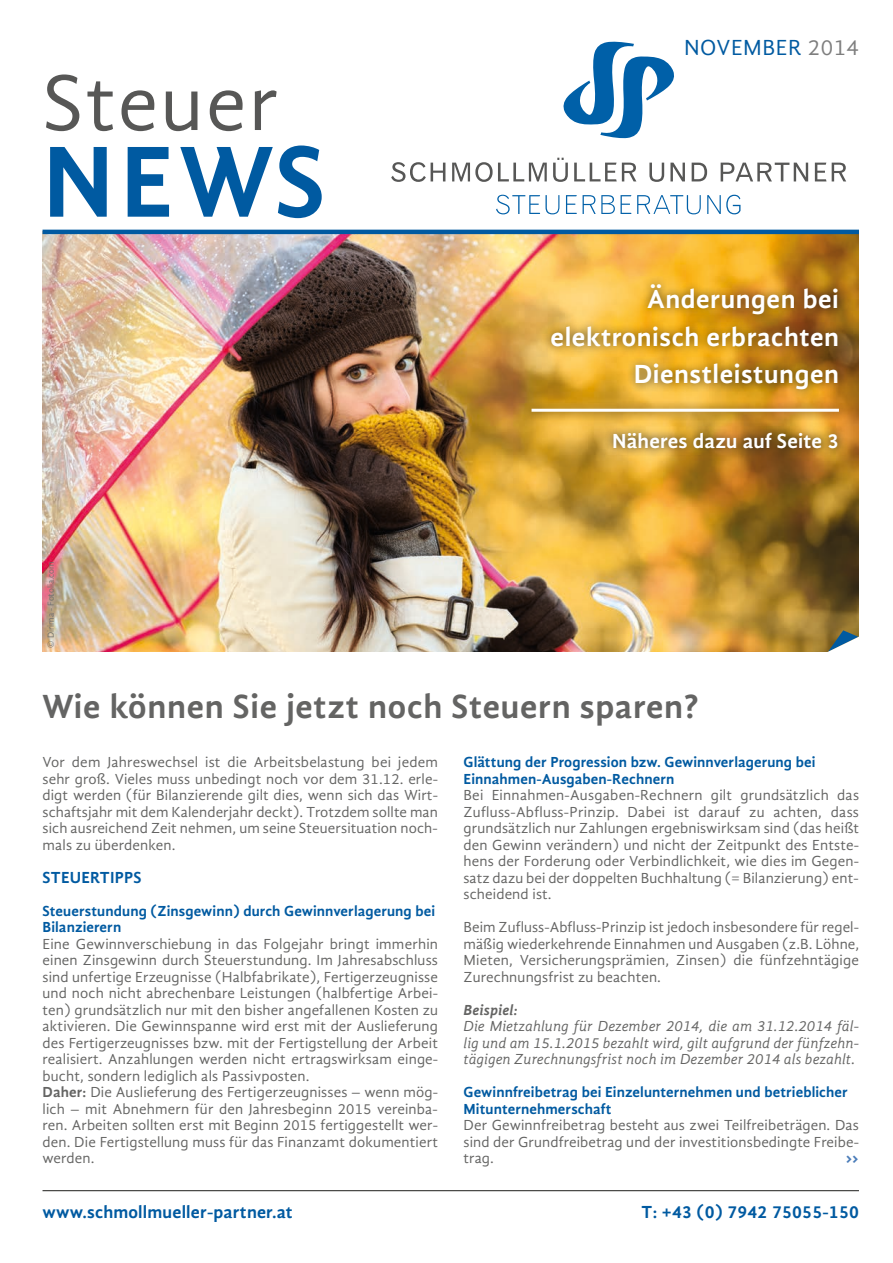
<style>
.page{position:relative;width:893px;height:1263px;background:#fff}
.page>*{position:absolute;margin:0;border:0;box-sizing:border-box;transform-origin:0 0}
.t1{font:700 104.1px "Gandhi Sans";color:#005aa1}
.t2{font:81.15px "Gandhi Sans";letter-spacing:.03em;color:#575756}
.t3{font:700 34.5px "Gandhi Sans";letter-spacing:.02em;color:#646463}
.t4{font:700 27px/37.5px "Gandhi Sans";letter-spacing:.02em;color:#fff;text-align:right}
.t5{font:22.5px "Gandhi Sans";letter-spacing:.025em;color:#005aa1}
.t6{font:700 21px "Gandhi Sans";letter-spacing:.01em;color:#fff}
.t7{font:700 18px "Gandhi Sans";letter-spacing:.01em;color:#005aa1}
.t8{font:700 16.5px "Gandhi Sans";letter-spacing:.005em;color:#005aa1}
.t9{font:15px/16.5px "Gandhi Sans";letter-spacing:.01em;color:#646463;text-align:justify}
.t10{font:700 15px/16.5px "Gandhi Sans";letter-spacing:.005em;color:#005aa1}
.t11{font:italic 15px/16.5px "Gandhi Sans";letter-spacing:.01em;color:#646463;text-align:justify}
.t12{font:italic 700 15px "Gandhi Sans";letter-spacing:.01em;color:#646463}
.t13{font:15px "Zeroes";color:#4a7cb9}
.t14{font:9px "Gandhi Sans";color:#70706f}
.s1{color:#7e7e7e}
.s2{font-weight:700}
</style>
<div class="page">
<img style="left:43px;top:234px;width:815px;height:418px">
<svg style="left:604px;top:423px;width:242px;height:34px;background:#b78731"></svg>
<div style="left:523px;top:275px;width:325px;height:146px;background:#1d1d1b;opacity:.75"></div>
<hr style="left:531px;top:409px;width:308px;height:3px;background:#fff">
<svg style="left:824px;top:630px;width:35px;height:22px"></svg>
<svg style="left:496px;top:195px;width:244px;height:19px"></svg>
<svg style="left:391px;top:158px;width:455px;height:24px"></svg>
<svg style="left:563px;top:41px;width:111px;height:98px"></svg>
<hr style="left:43px;top:230px;width:816px;height:4px;background:#005aa1">
<hr style="left:43px;top:1190px;width:816px;height:1px;background:#1d1d1b">
<h2 class="t2" style="left:43px;top:57px;width:237px">Steuer</h2>
<h1 class="t1" style="left:43px;top:122px;width:284px">NEWS</h1>
<p class="t14" style="left:46px;top:648px;width:88px;rotate:-90deg">© Dirima - Fotolia.com</p>
<h3 class="t5" style="left:684px;top:35px;width:176px">NOVEMBER <span class="s1">2014</span></h3>
<h3 class="t4" style="left:551px;top:280px;width:290px">Änderungen bei elektronisch erbrachten<br>Dienstleistungen</h3>
<h3 class="t6" style="left:612px;top:428px;width:228px">Näheres dazu auf Seite 3</h3>
<h3 class="t3" style="left:42px;top:687px;width:658px">Wie können Sie jetzt noch Steuern sparen?</h3>
<p class="t9" style="left:43px;top:754px;width:397px">Vor dem Jahreswechsel ist die Arbeitsbelastung bei jedem sehr groß. Vieles muss unbedingt noch vor dem 31.12. erle&shy;digt werden (für Bilanzierende gilt dies, wenn sich das Wirt&shy;schaftsjahr mit dem Kalenderjahr deckt). Trotzdem sollte man sich ausreichend Zeit nehmen, um seine Steuersituation noch&shy;mals zu überdenken.</p>
<p class="t8" style="left:43px;top:867px;width:101px">STEUERTIPPS</p>
<p class="t10" style="left:43px;top:902px;width:394px">Steuerstundung (Zinsgewinn) durch Gewinnverlagerung bei<br>Bilanzierern</p>
<p class="t9" style="left:43px;top:935px;width:397px;text-align:left">Eine Gewinnverschiebung in das Folgejahr bringt immerhin einen Zinsgewinn durch Steuerstundung. Im Jahresabschluss sind unfertige Erzeugnisse (Halbfabrikate), Fertigerzeugnisse und noch nicht abrechenbare Leistungen (halbfertige Arbei&shy;ten) grundsätzlich nur mit den bisher angefallenen Kosten zu aktivieren. Die Gewinnspanne wird erst mit der Auslieferung des Fertigerzeugnisses bzw. mit der Fertigstellung der Arbeit realisiert. Anzahlungen werden nicht ertragswirksam einge&shy;bucht, sondern lediglich als Passivposten.<br><span class="s2">Daher:</span> Die Auslieferung des Fertigerzeugnisses – wenn mög&shy;lich – mit Abnehmern für den Jahresbeginn 2015 vereinba&shy;ren. Arbeiten sollten erst mit Beginn 2015 fertiggestellt wer&shy;den. Die Fertigstellung muss für das Finanzamt dokumentiert werden.</p>
<p class="t10" style="left:463px;top:754px;width:353px">Glättung der Progression bzw. Gewinnverlagerung bei<br>Einnahmen-Ausgaben-Rechnern</p>
<p class="t9" style="left:463px;top:787px;width:397px">Bei Einnahmen-Ausgaben-Rechnern gilt grundsätzlich das Zufluss-Abfluss-Prinzip. Dabei ist darauf zu achten, dass grundsätzlich nur Zahlungen ergebniswirksam sind (das heißt den Gewinn verändern) und nicht der Zeitpunkt des Entste&shy;hens der Forderung oder Verbindlichkeit, wie dies im Gegen&shy;satz dazu bei der doppelten Buchhaltung (= Bilanzierung) ent&shy;scheidend ist.</p>
<p class="t9" style="left:463px;top:919px;width:397px">Beim Zufluss-Abfluss-Prinzip ist jedoch insbesondere für regel&shy;mäßig wiederkehrende Einnahmen und Ausgaben (z.B. Löhne, Mieten, Versicherungsprämien, Zinsen) die fünfzehntägige Zurechnungsfrist zu beachten.</p>
<p class="t12" style="left:463px;top:1001px;width:56px">Beispiel:</p>
<p class="t11" style="left:463px;top:1018px;width:397px">Die Mietzahlung für Dezember 2014, die am 31.12.2014 fäl&shy;lig und am 15.1.2015 bezahlt wird, gilt aufgrund der fünfzehn&shy;tägigen Zurechnungsfrist noch im Dezember 2014 als bezahlt.</p>
<p class="t10" style="left:463px;top:1084px;width:386px">Gewinnfreibetrag bei Einzelunternehmen und betrieblicher<br>Mitunternehmerschaft</p>
<p class="t9" style="left:463px;top:1117px;width:397px">Der Gewinnfreibetrag besteht aus zwei Teilfreibeträgen. Das sind der Grundfreibetrag und der investitionsbedingte Freibe&shy;trag.</p>
<p class="t13" style="left:846px;top:1151px;width:14px">&gt;&gt;</p>
<p class="t7" style="left:43px;top:1202px;width:252px">www.schmollmueller-partner.at</p>
<p class="t7" style="left:641px;top:1202px;width:219px">T: +43 (0) 7942 75055-150</p>
</div>
